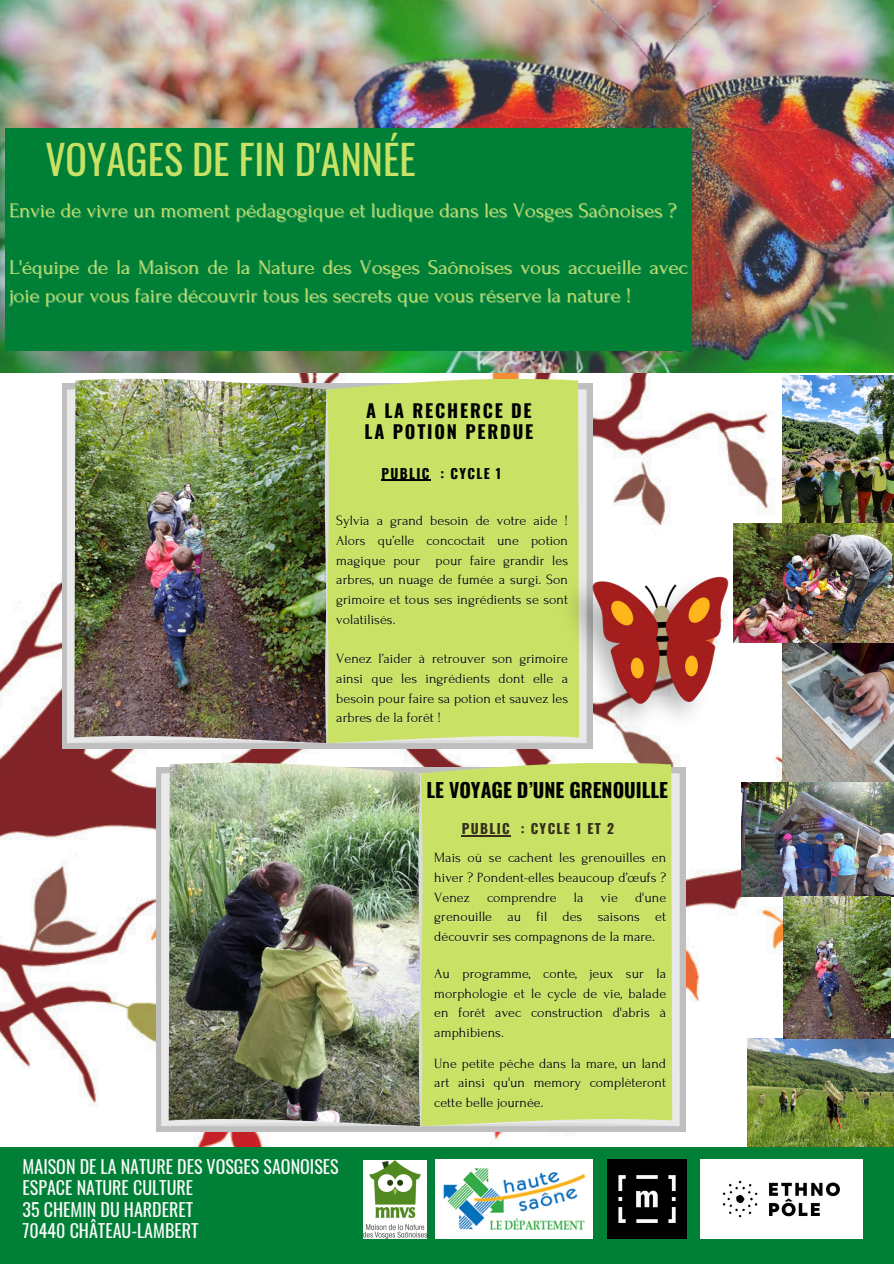
<style>
.page{position:relative;width:894px;height:1264px;background:#fff}
.page>*{position:absolute;margin:0;border:0;box-sizing:border-box;transform-origin:0 0}
.t1{font:40.05px "Oswald";color:#c9e265}
.t2{font:20.7px "Forum";color:#c9e265}
.t3{font:700 19.65px "Oswald";color:#000}
.t4{font:700 18.15px/21.3px "Oswald";letter-spacing:.1em;color:#000}
.t5{font:18px/21.3px "Oswald";color:#fafafa}
.t6{font:14.1px "Forum";color:#000}
.t7{font:700 13.5px "Oswald";letter-spacing:.1em;color:#352c1e}
.t8{font:700 13.5px "Oswald";letter-spacing:.1em;color:#000}
</style>
<div class="page">
<img style="left:0;top:372px;width:893px;height:775px">
<img style="left:0;top:0;width:893px;height:372px">
<div style="left:5px;top:129px;width:686px;height:221px;background:#008037"></div>
<div style="left:0;top:1147px;width:893px;height:116px;background:#008037"></div>
<img style="left:363px;top:1160px;width:63px;height:77px">
<img style="left:782px;top:375px;width:111px;height:148px">
<img style="left:782px;top:643px;width:111px;height:139px">
<img style="left:741px;top:782px;width:152px;height:114px">
<img style="left:733px;top:523px;width:160px;height:120px">
<img style="left:746px;top:1038px;width:147px;height:108px">
<img style="left:783px;top:896px;width:107px;height:142px">
<img style="left:435px;top:1159px;width:157px;height:79px">
<svg style="left:62px;top:383px;width:530px;height:365px;background:#c7c7c7"></svg>
<svg style="left:67px;top:389px;width:257px;height:354px;background:#e7e7e7"></svg>
<img style="left:74px;top:379px;width:252px;height:363px">
<div style="left:326px;top:379px;width:253px;height:364px;background:#c9e265"></div>
<svg style="left:324px;top:390px;width:5px;height:353px;background:#afb697"></svg>
<img style="left:550px;top:563px;width:184px;height:184px">
<img style="left:607px;top:1159px;width:79px;height:79px">
<img style="left:700px;top:1159px;width:162px;height:79px">
<div style="left:156px;top:767px;width:529px;height:364px;background:#bfbfbf"></div>
<svg style="left:161px;top:773px;width:257px;height:353px;background:#e5e5e5"></svg>
<img style="left:169px;top:762px;width:251px;height:363px">
<div style="left:672px;top:773px;width:7px;height:353px;background:#e9e9e9"></div>
<div style="left:420px;top:762px;width:252px;height:364px;background:#c9e265"></div>
<svg style="left:418px;top:773px;width:4px;height:353px"></svg>
<hr style="left:461px;top:835px;width:50px;height:1px;background:#352c1e">
<hr style="left:381px;top:480px;width:50px;height:1px;background:#000">
<h3 class="t1" style="left:45px;top:128px;width:372px">VOYAGES DE FIN D'ANNÉE</h3>
<p class="t2" style="left:9px;top:199px;width:668px">Envie de vivre un moment pédagogique et ludique dans les Vosges Saônoises ?</p>
<p class="t2" style="left:9px;top:256px;width:679px">L'équipe de la Maison de la Nature des Vosges Saônoises vous accueille avec</p>
<p class="t2" style="left:9px;top:284px;width:623px">joie pour vous faire découvrir tous les secrets que vous réserve la nature !</p>
<p class="t4" style="left:364px;top:398px;width:170px">A LA RECHERCE DE<br>LA POTION PERDUE</p>
<h5 class="t8" style="left:381px;top:462px;width:121px">PUBLIC : CYCLE 1</h5>
<p class="t6" style="left:336px;top:513px;width:233px">Sylvia a grand besoin de votre aide !</p>
<p class="t6" style="left:336px;top:533px;width:233px">Alors qu’elle concoctait une potion</p>
<p class="t6" style="left:336px;top:552px;width:85px">magique pour</p>
<p class="t6" style="left:435px;top:552px;width:134px">pour faire grandir les</p>
<p class="t6" style="left:336px;top:572px;width:233px">arbres, un nuage de fumée a surgi. Son</p>
<p class="t6" style="left:336px;top:592px;width:233px">grimoire et tous ses ingrédients se sont</p>
<p class="t6" style="left:336px;top:611px;width:61px">volatilisés.</p>
<p class="t6" style="left:336px;top:651px;width:233px">Venez l’aider à retrouver son grimoire</p>
<p class="t6" style="left:336px;top:671px;width:233px">ainsi que les ingrédients dont elle a</p>
<p class="t6" style="left:336px;top:690px;width:233px">besoin pour faire sa potion et sauvez les</p>
<p class="t6" style="left:336px;top:710px;width:106px">arbres de la forêt !</p>
<p class="t3" style="left:426px;top:774px;width:243px">LE VOYAGE D’UNE GRENOUILLE</p>
<p class="t7" style="left:461px;top:818px;width:154px">PUBLIC : CYCLE 1 ET 2</p>
<p class="t5" style="left:23px;top:1155px;width:317px">MAISON DE LA NATURE DES VOSGES SAONOISES<br>ESPACE NATURE CULTURE<br>35 CHEMIN DU HARDERET</p>
<h1 class="t5" style="left:23px;top:1219px;width:177px">70440 CHÂTEAU-LAMBERT</h1>
<p class="t6" style="left:434px;top:850px;width:233px">Mais où se cachent les grenouilles en</p>
<p class="t6" style="left:434px;top:869px;width:233px">hiver ? Pondent-elles beaucoup d’œufs ?</p>
<h4 class="t6" style="left:434px;top:889px;width:233px">Venez comprendre la vie d'une</h4>
<h6 class="t6" style="left:434px;top:909px;width:233px">grenouille au fil des saisons et</h6>
<p class="t6" style="left:434px;top:928px;width:222px">découvrir ses compagnons de la mare.</p>
<p class="t6" style="left:434px;top:966px;width:233px">Au programme, conte, jeux sur la</p>
<p class="t6" style="left:434px;top:985px;width:233px">morphologie et le cycle de vie, balade</p>
<p class="t6" style="left:434px;top:1005px;width:233px">en forêt avec construction d'abris à</p>
<p class="t6" style="left:434px;top:1025px;width:71px">amphibiens.</p>
<h6 class="t6" style="left:434px;top:1055px;width:233px">Une petite pêche dans la mare, un land</h6>
<p class="t6" style="left:434px;top:1075px;width:233px">art ainsi qu'un memory complèteront</p>
<p class="t6" style="left:434px;top:1094px;width:111px">cette belle journée.</p>
</div>
